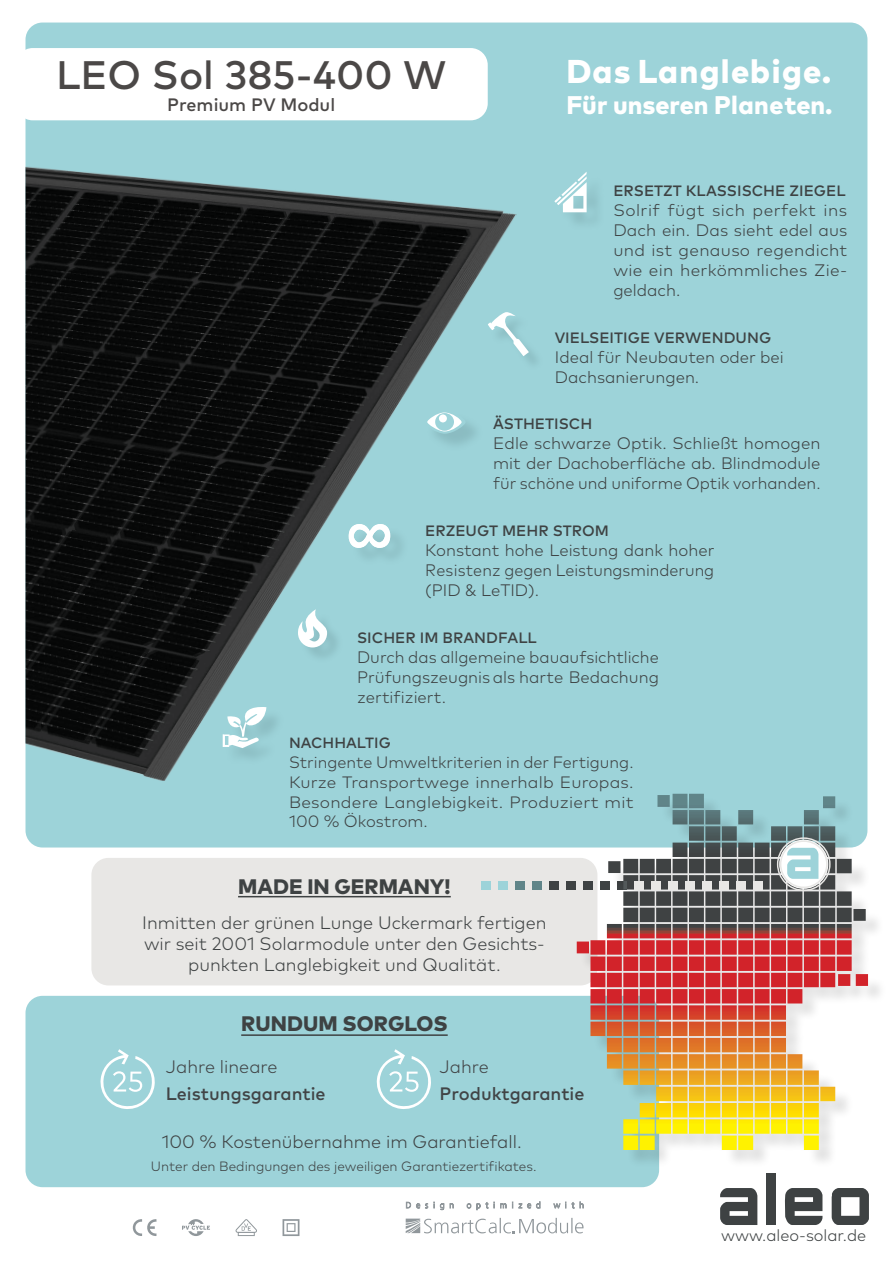
<style>
.page{position:relative;width:893px;height:1263px;background:#fff}
.page>*{position:absolute;margin:0;border:0;box-sizing:border-box;transform-origin:0 0}
.t1{font:500 39.75px "Mark Pro";color:#4b4847}
.t2{font:800 33px "Mark Pro";letter-spacing:.04em;color:#fff}
.t3{font:800 25.5px "Mark Pro";color:#fff}
.t4{font:800 21px "Mark Pro";color:#3e4243}
.t5{font:300 18px/21px "Mark Pro";color:#3e4243;text-align:center}
.t6{font:500 18px "Mark Pro";color:#414446}
.t7{font:300 18px "Mark Pro";color:#414446}
.t8{font:500 18px "Mark Pro";color:#4b4847}
.t9{font:300 16.65px/20px "Mark Pro";color:#3e4243;text-align:justify}
.t10{font:300 16.5px/19.8px "Mark Pro";letter-spacing:.01em;color:#3e4243;text-align:justify}
.t11{font:300 16.35px "Mark Pro";color:#3e4243}
.t12{font:500 15px "Mark Pro";color:#3e4243}
.t13{font:500 14.85px "Mark Pro";color:#3e4243}
.t14{font:300 13.5px "Mark Pro";color:#3e4243}
</style>
<div class="page">
<svg style="left:132px;top:1219px;width:24px;height:17px"></svg>
<svg style="left:182px;top:1219px;width:28px;height:17px"></svg>
<svg style="left:236px;top:1219px;width:21px;height:17px"></svg>
<svg style="left:283px;top:1219px;width:16px;height:17px"></svg>
<svg style="left:406px;top:1201px;width:178px;height:10px"></svg>
<svg style="left:406px;top:1218px;width:177px;height:15px"></svg>
<svg style="left:785px;top:1188px;width:37px;height:37px"></svg>
<svg style="left:832px;top:1188px;width:37px;height:37px"></svg>
<svg style="left:720px;top:1188px;width:37px;height:37px"></svg>
<div style="left:767px;top:1174px;width:9px;height:51px;background:#3e4243"></div>
<div style="left:26px;top:996px;width:633px;height:191px;background:#9dd3d9;border-radius:17px"></div>
<div style="left:91px;top:858px;width:506px;height:127px;background:#e8e7e5;border-radius:17px"></div>
<div style="left:26px;top:23px;width:841px;height:824px;background:#9dd3d9;border-radius:17px"></div>
<img style="left:26px;top:166px;width:491px;height:615px">
<div style="left:16px;top:48px;width:472px;height:72px;background:#fff;border-radius:17px"></div>
<div style="left:579px;top:796px;width:308px;height:372px;background:#000;opacity:.11"></div>
<svg style="left:722px;top:796px;width:146px;height:354px"></svg>
<div style="left:753px;top:881px;width:10px;height:9px;background:#e8e7e5"></div>
<div style="left:736px;top:881px;width:10px;height:9px;background:#e8e7e5"></div>
<div style="left:719px;top:881px;width:10px;height:9px;background:#e8e7e5"></div>
<div style="left:702px;top:881px;width:10px;height:9px;background:#e8e7e5"></div>
<div style="left:685px;top:881px;width:9px;height:9px;background:#e8e7e5"></div>
<div style="left:668px;top:881px;width:9px;height:9px;background:#e8e7e5"></div>
<div style="left:651px;top:881px;width:9px;height:9px;background:#e8e7e5"></div>
<div style="left:634px;top:881px;width:9px;height:9px;background:#e8e7e5"></div>
<svg style="left:617px;top:881px;width:9px;height:9px"></svg>
<div style="left:600px;top:881px;width:9px;height:9px;background:#3e4243"></div>
<div style="left:583px;top:881px;width:9px;height:9px;background:#3e4243"></div>
<div style="left:566px;top:881px;width:9px;height:9px;background:#3e4243"></div>
<div style="left:549px;top:881px;width:9px;height:9px;background:#3e4243"></div>
<div style="left:532px;top:881px;width:9px;height:9px;background:#608589"></div>
<div style="left:515px;top:881px;width:9px;height:9px;background:#608589"></div>
<div style="left:498px;top:881px;width:9px;height:9px;background:#9dd3d9"></div>
<div style="left:481px;top:881px;width:9px;height:9px;background:#9dd3d9"></div>
<svg style="left:779px;top:840px;width:49px;height:49px"></svg>
<div style="left:777px;top:837px;width:54px;height:54px;border:1px solid #e8e7e5;border-radius:50%"></div>
<div style="left:780px;top:840px;width:48px;height:48px;border:1px solid #e8e7e5;border-radius:50%"></div>
<svg style="left:787px;top:848px;width:31px;height:31px"></svg>
<div style="left:225px;top:709px;width:60px;height:57px;background:#4e7074;opacity:.23"></div>
<svg style="left:223px;top:706px;width:43px;height:42px"></svg>
<div style="left:558px;top:175px;width:47px;height:56px;background:#99ced4"></div>
<svg style="left:554px;top:172px;width:33px;height:40px"></svg>
<div style="left:490px;top:314px;width:54px;height:57px;background:#9dd3d9"></div>
<svg style="left:488px;top:312px;width:41px;height:44px"></svg>
<div style="left:426px;top:413px;width:58px;height:39px;background:#4e7074;opacity:.23"></div>
<div style="left:423px;top:410px;width:43px;height:24px;background:#9dd3d9;border-radius:50%"></div>
<svg style="left:427px;top:412px;width:35px;height:20px"></svg>
<div style="left:300px;top:612px;width:43px;height:52px;background:#4e7074;opacity:.23"></div>
<svg style="left:298px;top:609px;width:29px;height:38px"></svg>
<div style="left:351px;top:527px;width:58px;height:39px;background:#98cdd3"></div>
<svg style="left:349px;top:524px;width:41px;height:24px"></svg>
<hr style="left:241px;top:1034px;width:207px;height:2px;background:#3e4243">
<svg style="left:376px;top:1049px;width:55px;height:60px"></svg>
<svg style="left:100px;top:1049px;width:55px;height:60px"></svg>
<hr style="left:238px;top:896px;width:213px;height:1px;background:#3e4243">
<h1 class="t1" style="left:56px;top:45px;width:392px">LEO Sol 385-400 W</h1>
<p class="t8" style="left:167px;top:91px;width:169px">Premium PV Modul</p>
<h2 class="t2" style="left:567px;top:46px;width:266px">Das Langlebige.</h2>
<h3 class="t3" style="left:567px;top:86px;width:268px">Für unseren Planeten.</h3>
<p class="t12" style="left:613px;top:179px;width:234px">ERSETZT KLASSISCHE ZIEGEL</p>
<p class="t9" style="left:613px;top:199px;width:235px">Solrif fügt sich perfekt ins Dach ein. Das sieht edel aus und ist genauso regendicht wie ein herkömmliches Zie&shy;geldach.</p>
<p class="t12" style="left:555px;top:326px;width:218px">VIELSEITIGE VERWENDUNG</p>
<p class="t9" style="left:555px;top:346px;width:231px">Ideal für Neubauten oder bei<br>Dachsanierungen.</p>
<p class="t12" style="left:493px;top:412px;width:101px">ÄSTHETISCH</p>
<p class="t9" style="left:493px;top:431px;width:329px">Edle schwarze Optik. Schließt homogen mit der Dachoberfläche ab. Blindmodule für schöne und uniforme Optik vorhanden.</p>
<p class="t12" style="left:425px;top:519px;width:185px">ERZEUGT MEHR STROM</p>
<p class="t9" style="left:425px;top:538px;width:291px">Konstant hohe Leistung dank hoher Resistenz gegen Leistungsminderung (PID &amp; LeTID).</p>
<p class="t12" style="left:357px;top:626px;width:181px">SICHER IM BRANDFALL</p>
<p class="t9" style="left:357px;top:646px;width:303px">Durch das allgemeine bauaufsichtliche Prüfungszeugnis als harte Bedachung zertifiziert.</p>
<p class="t13" style="left:289px;top:732px;width:103px">NACHHALTIG</p>
<p class="t10" style="left:289px;top:751px;width:346px">Stringente Umweltkriterien in der Fertigung.<br>Kurze Transportwege innerhalb Europas.<br>Besondere Langlebigkeit. Produziert mit 100 % Ökostrom.</p>
<p class="t4" style="left:238px;top:870px;width:214px">MADE IN GERMANY!</p>
<p class="t5" style="left:142px;top:910px;width:406px">Inmitten der grünen Lunge Uckermark fertigen wir seit 2001 Solarmodule unter den Gesichts&shy;punkten Langlebigkeit und Qualität.</p>
<p class="t4" style="left:241px;top:1007px;width:208px">RUNDUM SORGLOS</p>
<p class="t7" style="left:166px;top:1053px;width:113px">Jahre lineare</p>
<p class="t6" style="left:166px;top:1080px;width:161px">Leistungsgarantie</p>
<p class="t7" style="left:439px;top:1053px;width:51px">Jahre</p>
<p class="t6" style="left:439px;top:1080px;width:147px">Produktgarantie</p>
<p class="t5" style="left:162px;top:1130px;width:362px">100 % Kostenübernahme im Garantiefall.</p>
<p class="t14" style="left:151px;top:1156px;width:387px">Unter den Bedingungen des jeweiligen Garantiezertifikates.</p>
<p class="t11" style="left:721px;top:1223px;width:147px">www.aleo-solar.de</p>
</div>
